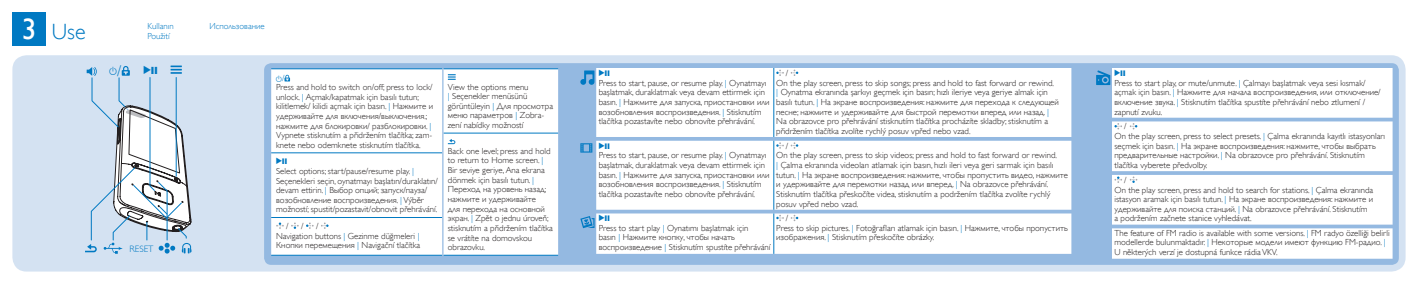
<style>
.page{position:relative;width:1418px;height:284px;background:#fff}
.page>*{position:absolute;margin:0;border:0;box-sizing:border-box;transform-origin:0 0}
.t1{font:22px "Gill Sans Alt One WGL Light";color:#0079c2}
.t2{font:11.25px "Audio Six 6";color:#0079c2}
.t3{font:11.25px "Audio Four 4";color:#0079c2}
.t4{font:9.25px "Gill Sans Alt One WGL Light";color:#0079c2}
.t5{font:8.75px/9.6px "Gill Sans Alt One WGL Light";color:#231f20}
.t6{font:8.75px "Gill Sans Alt One WGL Light";color:#0079c2}
.t7{font:8.75px "Audio Four 4";color:#0079c2}
.t8{font:8.75px "Audio Six 6";color:#0079c2}
.s1{font-family:"Gill Sans Alt One WGL";font-size:29.38px;color:#fff}
.s2{font-family:"Gill Sans Alt One WGL Light";font-size:15.25px}
.s3{color:#0079c2}
.s4{font-family:"Gill Sans Alt One WGL Light"}
</style>
<div class="page">
<div style="left:12px;top:12px;width:34px;height:34px;background:#0079c2"></div>
<div style="left:12px;top:55px;width:1393px;height:216px;background:#d4e2f2;border-radius:14px"></div>
<div style="left:264px;top:63px;width:1134px;height:201px;background:#94b9e1;border-radius:7px"></div>
<div style="left:271px;top:69px;width:287px;height:185px;background:#fff"></div>
<hr style="left:271px;top:68px;width:171px;height:1px;background:#0079c2">
<hr style="left:443px;top:68px;width:115px;height:1px;background:#0079c2">
<hr style="left:443px;top:133px;width:115px;height:1px;background:#0079c2">
<hr style="left:271px;top:152px;width:171px;height:1px;background:#0079c2">
<hr style="left:271px;top:217px;width:171px;height:1px;background:#0079c2">
<hr style="left:271px;top:254px;width:171px;height:1px;background:#0079c2">
<hr style="left:443px;top:254px;width:115px;height:1px;background:#0079c2">
<hr style="left:442px;top:68px;width:1px;height:65px;background:#94b9e1">
<hr style="left:442px;top:153px;width:1px;height:64px;background:#94b9e1">
<hr style="left:442px;top:217px;width:1px;height:38px;background:#94b9e1">
<svg style="left:284px;top:75px;width:6px;height:6px"></svg>
<svg style="left:448px;top:74px;width:7px;height:6px"></svg>
<svg style="left:442px;top:133px;width:13px;height:20px"></svg>
<svg style="left:276px;top:222px;width:8px;height:6px"></svg>
<svg style="left:291px;top:222px;width:8px;height:6px"></svg>
<svg style="left:306px;top:222px;width:7px;height:6px"></svg>
<svg style="left:321px;top:222px;width:7px;height:6px"></svg>
<div style="left:596px;top:68px;width:475px;height:185px;background:#fff"></div>
<hr style="left:773px;top:68px;width:1px;height:69px;background:#0079c2">
<hr style="left:773px;top:140px;width:1px;height:69px;background:#0079c2">
<hr style="left:773px;top:213px;width:1px;height:40px;background:#0079c2">
<svg style="left:580px;top:70px;width:14px;height:15px"></svg>
<svg style="left:776px;top:69px;width:8px;height:7px"></svg>
<svg style="left:790px;top:69px;width:8px;height:7px"></svg>
<svg style="left:580px;top:143px;width:12px;height:9px"></svg>
<svg style="left:776px;top:142px;width:8px;height:6px"></svg>
<svg style="left:790px;top:142px;width:8px;height:6px"></svg>
<svg style="left:580px;top:216px;width:14px;height:12px"></svg>
<svg style="left:776px;top:214px;width:8px;height:7px"></svg>
<svg style="left:790px;top:214px;width:8px;height:7px"></svg>
<svg style="left:85px;top:65px;width:106px;height:188px"></svg>
<svg style="left:1112px;top:68px;width:280px;height:190px;background:#f8fafd"></svg>
<svg style="left:1096px;top:70px;width:14px;height:15px"></svg>
<svg style="left:1114px;top:123px;width:8px;height:6px"></svg>
<svg style="left:1129px;top:123px;width:8px;height:6px"></svg>
<svg style="left:1114px;top:176px;width:8px;height:7px"></svg>
<svg style="left:1129px;top:176px;width:8px;height:7px"></svg>
<h1 class="t1" style="left:22px;top:17px;width:65px"><span class="s1">3</span> Use</h1>
<p class="t6" style="left:147px;top:20px;width:28px">Kullanın</p>
<p class="t6" style="left:209px;top:20px;width:57px">Использование</p>
<p class="t6" style="left:147px;top:30px;width:24px">Použití</p>
<p class="t2" style="left:110px;top:66px;width:13px">y<span class="s2">/</span></p>
<p class="t3" style="left:143px;top:65px;width:16px">2;</p>
<p class="t7" style="left:1114px;top:69px;width:12px">2;</p>
<p class="t5" style="left:1114px;top:78px;width:268px">Press to start play, or mute/unmute. <span class="s3">|</span> Çalmayı başlatmak veya sesi kısmak/ açmak için basın. <span class="s3">|</span> Нажмите для начала воспроизведения, или отключение/ включение звука. <span class="s3">|</span> Stisknutím tlačítka spustíte přehrávání nebo ztlumení / zapnutí zvuku.</p>
<p class="t5" style="left:1114px;top:122px;width:272px;text-indent:10px">/<br>On the play screen, press to select presets. <span class="s3">|</span> Çalma ekranında kayıtlı istasyonları seçmek için basın. <span class="s3">|</span> На экране воспроизведения: нажмите, чтобы выбрать предварительные настройки. <span class="s3">|</span> Na obrazovce pro přehrávání. Stisknutím tlačítka vyberete předvolby.</p>
<p class="t5" style="left:1114px;top:175px;width:260px;text-indent:10px">/<br>On the play screen, press and hold to search for stations. <span class="s3">|</span> Çalma ekranında istasyon aramak için basılı tutun. <span class="s3">|</span> На экране воспроизведения: нажмите и удерживайте для поиска станций. <span class="s3">|</span> Na obrazovce přehrávání. Stisknutím a podržením začnete stanice vyhledávat.</p>
<p class="t5" style="left:1114px;top:228px;width:277px">The feature of FM radio is available with some versions. <span class="s3">|</span> FM radyo özelliği belirli modellerde bulunmaktadır. <span class="s3">|</span> Некоторые модели имеют функцию FM-радио. <span class="s3">|<br></span>U některých verzí je dostupná funkce rádia VKV.</p>
<p class="t7" style="left:598px;top:69px;width:12px">2;</p>
<p class="t5" style="left:598px;top:78px;width:172px">Press to start, pause, or resume play. <span class="s3">|</span> Oynatmayı başlatmak, duraklatmak veya devam ettirmek için basın. <span class="s3">|</span> Нажмите для запуска, приостановки или возобновления воспроизведения. <span class="s3">|</span> Stisknutím tlačítka pozastavíte nebo obnovíte přehrávání.</p>
<p class="t5" style="left:776px;top:68px;width:284px;text-indent:10px">/<br>On the play screen, press to skip songs; press and hold to fast forward or rewind.<br><span class="s3">|</span> Oynatma ekranında şarkıyı geçmek için basın; hızlı ileriye veya geriye almak için basılı tutun. <span class="s3">|</span> На экране воспроизведения: нажмите для перехода к следующей песне; нажмите и удерживайте для быстрой перемотки вперед или назад. <span class="s3">| </span>Na obrazovce pro přehrávání stisknutím tlačítka procházíte skladby; stisknutím a přidržením tlačítka zvolíte rychlý posuv vpřed nebo vzad.</p>
<p class="t7" style="left:598px;top:142px;width:12px">2;</p>
<p class="t5" style="left:598px;top:150px;width:172px">Press to start, pause, or resume play. <span class="s3">|</span> Oynatmayı başlatmak, duraklatmak veya devam ettirmek için basın. <span class="s3">|</span> Нажмите для запуска, приостановки или возобновления воспроизведения. <span class="s3">|</span> Stisknutím tlačítka pozastavíte nebo obnovíte přehrávání.</p>
<p class="t5" style="left:776px;top:141px;width:293px;text-indent:10px">/<br>On the play screen, press to skip videos; press and hold to fast forward or rewind.<br><span class="s3">|</span> Çalma ekranında videoları atlamak için basın, hızlı ileri veya geri sarmak için basılı tutun. <span class="s3">|</span> На экране воспроизведения: нажмите, чтобы пропустить видео, нажмите и удерживайте для перемотки назад или вперед. <span class="s3">|</span> Na obrazovce přehrávání.<br>Stisknutím tlačítka přeskočíte videa, stisknutím a podržením tlačítka zvolíte rychlý posuv vpřed nebo vzad.</p>
<p class="t7" style="left:598px;top:214px;width:12px">2;</p>
<p class="t5" style="left:598px;top:223px;width:173px">Press to start play <span class="s3">|</span> Oynatımı başlatmak için<br>basın <span class="s3">|</span> Нажмите кнопку, чтобы начать воспроизведение <span class="s3">|</span> Stisknutím spustíte přehrávání</p>
<p class="t5" style="left:776px;top:213px;width:293px;text-indent:10px">/<br>Press to skip pictures. <span class="s3">|</span> Fotoğrafları atlamak için basın. <span class="s3">|</span> Нажмите, чтобы пропустить изображения. <span class="s3">|</span> Stisknutím přeskočíte obrázky.</p>
<p class="t8" style="left:276px;top:75px;width:10px">y<span class="s4">/</span></p>
<p class="t5" style="left:276px;top:82px;width:158px">Press and hold to switch on/off; press to lock/ unlock. <span class="s3">|</span> Açmak/kapatmak için basılı tutun; kilitlemek/ kilidi açmak için basın. <span class="s3">|</span> Нажмите и удерживайте для включения/выключения.; нажмите для блокировки/ разблокировки. <span class="s3">| </span>Vypnete stisknutím a přidržením tlačítka; zam&shy;knete nebo odemknete stisknutím tlačítka.</p>
<p class="t5" style="left:448px;top:82px;width:107px">View the options menu<br><span class="s3">|</span> Seçenekler menüsünü görüntüleyin <span class="s3">|</span> Для просмотра меню параметров <span class="s3">|</span> Zobra&shy;zení nabídky možností</p>
<p class="t5" style="left:448px;top:146px;width:106px">Back one level; press and hold to return to Home screen. <span class="s3">|<br></span>Bir seviye geriye, Ana ekrana dönmek için basılı tutun. <span class="s3">|<br></span>Переход на уровень назад; нажмите и удерживайте<br>для перехода на основной экран. <span class="s3">|</span> Zpět o jednu úroveň; stisknutím a přidržením tlačítka se vrátíte na domovskou obrazovku.</p>
<p class="t7" style="left:276px;top:158px;width:12px">2;</p>
<p class="t5" style="left:276px;top:166px;width:163px">Select options; start/pause/resume play. <span class="s3">| </span>Seçenekleri seçin, oynatmayı başlatın/duraklatın/ devam ettirin. <span class="s3">|</span> Выбор опций; запуск/пауза/ возобновление воспроизведения. <span class="s3">|</span> Výběr možností; spustit/pozastavit/obnovit přehrávání.</p>
<p class="t5" style="left:286px;top:221px;width:4px">/</p>
<p class="t5" style="left:301px;top:221px;width:4px">/</p>
<p class="t5" style="left:276px;top:221px;width:145px;text-indent:40px">/<br>Navigation buttons <span class="s3">|</span> Gezinme düğmeleri <span class="s3">|<br></span>Кнопки перемещения <span class="s3">|</span> Navigační tlačítka</p>
<p class="t4" style="left:130px;top:242px;width:26px">RESET</p>
</div>
